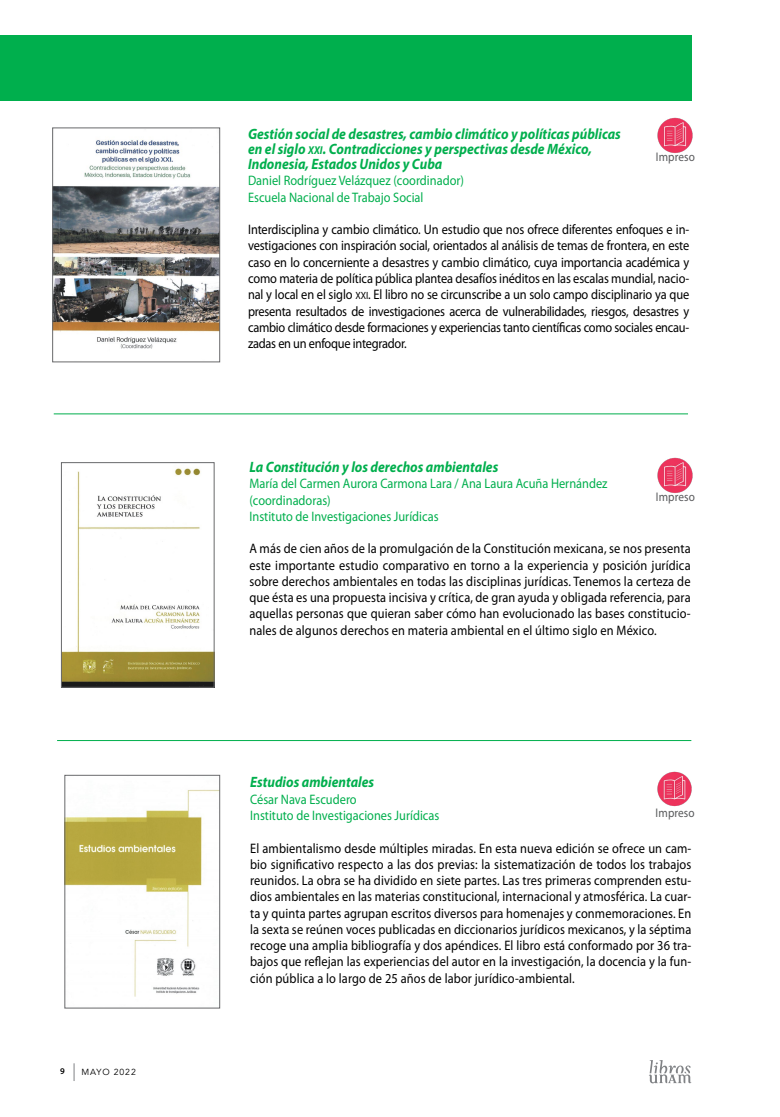
<style>
.page{position:relative;width:780px;height:1117px;background:#fff}
.page>*{position:absolute;margin:0;border:0;box-sizing:border-box;transform-origin:0 0}
.t1{font:italic 700 15px/15px "Myriad Pro";color:#00af4d;scale:.9 1}
.t2{font:13.75px/16.2px "Myriad Pro";letter-spacing:.01em;color:#000;text-align:justify;scale:.9 1}
.t3{font:13.75px/16.2px "Myriad Pro";color:#00af4d;scale:.9 1}
.t4{font:12.5px "Myriad Pro";letter-spacing:.01em;color:#58595b;scale:.9 1}
.t5{font:8.75px "Avenir LT";letter-spacing:.1em;color:#000}
.t6{font:600 8.75px "Myriad Pro";color:#000}
.s1{font-size:11.38px}
.s2{font-size:10.5px}
</style>
<div class="page">
<svg style="left:649px;top:1060px;width:42px;height:23px"></svg>
<svg style="left:74px;top:1063px;width:1px;height:17px"></svg>
<hr style="left:57px;top:740px;width:634px;height:1px;background:#00af4d">
<hr style="left:54px;top:413px;width:634px;height:1px;background:#00af4d">
<img style="left:54px;top:140px;width:164px;height:209px">
<div style="left:52px;top:127px;width:168px;height:235px;border:1px solid #58595b"></div>
<img style="left:63px;top:468px;width:149px;height:217px">
<div style="left:61px;top:462px;width:153px;height:225px;border:1px solid #58595b"></div>
<img style="left:66px;top:790px;width:152px;height:207px">
<div style="left:64px;top:774px;width:156px;height:234px;border:1px solid #58595b"></div>
<img style="left:657px;top:117px;width:36px;height:36px">
<img style="left:657px;top:457px;width:36px;height:36px">
<img style="left:657px;top:771px;width:35px;height:36px">
<div style="left:0;top:35px;width:691px;height:66px;background:#00af4d"></div>
<p class="t6" style="left:60px;top:1065px;width:6px">9</p>
<p class="t5" style="left:81px;top:1066px;width:56px">MAYO 2022</p>
<p class="t1" style="left:248px;top:126px;width:416px">Gestión social de desastres, cambio climático y políticas públicas en el siglo <span class="s1">xxi</span>. Contradicciones y perspectivas desde México,<br>Indonesia, Estados Unidos y Cuba</p>
<p class="t3" style="left:248px;top:173px;width:241px">Daniel Rodríguez Velázquez (coordinador)<br>Escuela Nacional de Trabajo Social</p>
<p class="t2" style="left:248px;top:222px;width:491px">Interdisciplina y cambio climático. Un estudio que nos ofrece diferentes enfoques e in&shy;vestigaciones con inspiración social, orientados al análisis de temas de frontera, en este caso en lo concerniente a desastres y cambio climático, cuya importancia académica y como materia de política pública plantea desafíos inéditos en las escalas mundial, nacio&shy;nal y local en el siglo <span class="s2">xxi</span>. El libro no se circunscribe a un solo campo disciplinario ya que presenta resultados de investigaciones acerca de vulnerabilidades, riesgos, desastres y cambio climático desde formaciones y experiencias tanto científicas como sociales encau&shy;zadas en un enfoque integrador.</p>
<p class="t4" style="left:655px;top:150px;width:45px">Impreso</p>
<p class="t1" style="left:249px;top:459px;width:278px">La Constitución y los derechos ambientales</p>
<p class="t3" style="left:249px;top:475px;width:399px">María del Carmen Aurora Carmona Lara / Ana Laura Acuña Hernández (coordinadoras)<br>Instituto de Investigaciones Jurídicas</p>
<p class="t2" style="left:249px;top:540px;width:492px">A más de cien años de la promulgación de la Constitución mexicana, se nos presenta este importante estudio comparativo en torno a la experiencia y posición jurídica sobre derechos ambientales en todas las disciplinas jurídicas. Tenemos la certeza de que ésta es una propuesta incisiva y crítica, de gran ayuda y obligada referencia, para aquellas personas que quieran saber cómo han evolucionado las bases constitucio&shy;nales de algunos derechos en materia ambiental en el último siglo en México.</p>
<p class="t4" style="left:655px;top:490px;width:45px">Impreso</p>
<p class="t1" style="left:250px;top:774px;width:139px">Estudios ambientales</p>
<p class="t3" style="left:250px;top:791px;width:212px">César Nava Escudero<br>Instituto de Investigaciones Jurídicas</p>
<p class="t2" style="left:250px;top:839px;width:492px">El ambientalismo desde múltiples miradas. En esta nueva edición se ofrece un cam&shy;bio significativo respecto a las dos previas: la sistematización de todos los trabajos reunidos. La obra se ha dividido en siete partes. Las tres primeras comprenden estu&shy;dios ambientales en las materias constitucional, internacional y atmosférica. La cuar&shy;ta y quinta partes agrupan escritos diversos para homenajes y conmemoraciones. En la sexta se reúnen voces publicadas en diccionarios jurídicos mexicanos, y la séptima recoge una amplia bibliografía y dos apéndices. El libro está conformado por 36 tra&shy;bajos que reflejan las experiencias del autor en la investigación, la docencia y la fun&shy;ción pública a lo largo de 25 años de labor jurídico-ambiental.</p>
<p class="t4" style="left:655px;top:805px;width:45px">Impreso</p>
</div>
